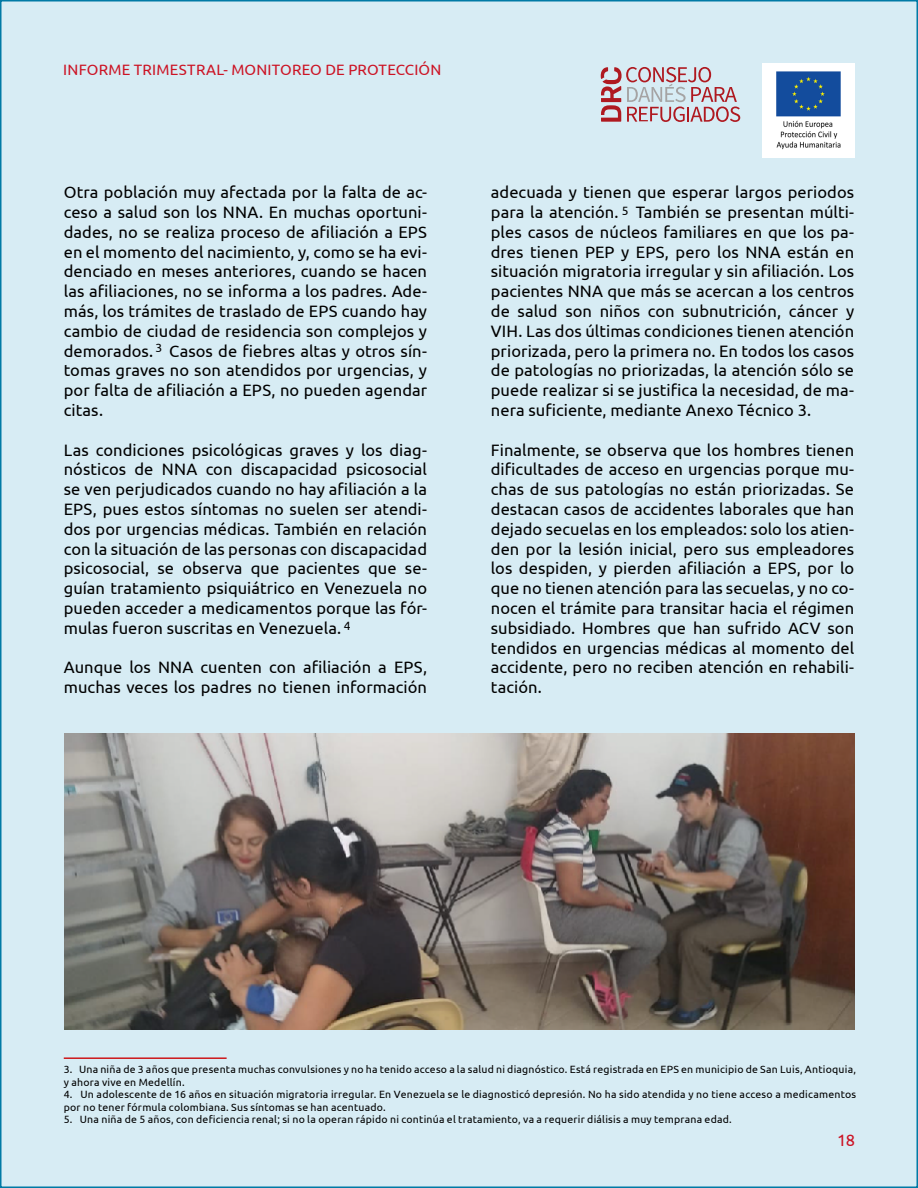
<style>
.page{position:relative;width:918px;height:1188px;background:#fff}
.page>*{position:absolute;margin:0;border:0;box-sizing:border-box;transform-origin:0 0}
.t1{font:16.5px/19.8px "Ubuntu";letter-spacing:.005em;color:#000;text-align:justify}
.t2{font:16.5px "Ubuntu";color:#cc1324}
.t3{font:15px "Ubuntu";letter-spacing:.015em;color:#cc1324}
.t4{font:12px "Ubuntu";color:#000}
.t5{font:10.5px/12.6px "Ubuntu";letter-spacing:.02em;color:#000}
</style>
<div class="page">
<div style="left:0;top:0;width:918px;height:1188px;background:#d7ecf4;border:2px solid #007aa5"></div>
<hr style="left:64px;top:1057px;width:163px;height:2px;background:#cd171a">
<img style="left:762px;top:64px;width:92px;height:94px">
<svg style="left:601px;top:67px;width:139px;height:54px"></svg>
<img style="left:65px;top:734px;width:789px;height:295px">
<p class="t3" style="left:63px;top:61px;width:380px">INFORME TRIMESTRAL- MONITOREO DE PROTECCIÓN</p>
<p class="t1" style="left:64px;top:182px;width:365px">Otra población muy afectada por la falta de ac&shy;ceso a salud son los NNA. En muchas oportuni&shy;dades, no se realiza proceso de afiliación a EPS en el momento del nacimiento, y, como se ha evi&shy;denciado en meses anteriores, cuando se hacen las afiliaciones, no se informa a los padres. Ade&shy;más, los trámites de traslado de EPS cuando hay cambio de ciudad de residencia son complejos y demorados. Casos de fiebres altas y otros sín&shy;tomas graves no son atendidos por urgencias, y por falta de afiliación a EPS, no pueden agendar citas.</p>
<p class="t1" style="left:64px;top:439px;width:365px">Las condiciones psicológicas graves y los diag&shy;nósticos de NNA con discapacidad psicosocial se ven perjudicados cuando no hay afiliación a la EPS, pues estos síntomas no suelen ser atendi&shy;dos por urgencias médicas. También en relación con la situación de las personas con discapacidad psicosocial, se observa que pacientes que se&shy;guían tratamiento psiquiátrico en Venezuela no pueden acceder a medicamentos porque las fór&shy;mulas fueron suscritas en Venezuela.</p>
<p class="t1" style="left:64px;top:657px;width:365px">Aunque los NNA cuenten con afiliación a EPS, muchas veces los padres no tienen información</p>
<p class="t4" style="left:156px;top:340px;width:8px">3</p>
<p class="t4" style="left:344px;top:619px;width:8px">4</p>
<p class="t1" style="left:491px;top:182px;width:365px">adecuada y tienen que esperar largos periodos para la atención. También se presentan múlti&shy;ples casos de núcleos familiares en que los pa&shy;dres tienen PEP y EPS, pero los NNA están en situación migratoria irregular y sin afiliación. Los pacientes NNA que más se acercan a los centros de salud son niños con subnutrición, cáncer y VIH. Las dos últimas condiciones tienen atención priorizada, pero la primera no. En todos los casos de patologías no priorizadas, la atención sólo se puede realizar si se justifica la necesidad, de ma&shy;nera suficiente, mediante Anexo Técnico 3.</p>
<p class="t1" style="left:491px;top:439px;width:365px">Finalmente, se observa que los hombres tienen dificultades de acceso en urgencias porque mu&shy;chas de sus patologías no están priorizadas. Se destacan casos de accidentes laborales que han dejado secuelas en los empleados: solo los atien&shy;den por la lesión inicial, pero sus empleadores los despiden, y pierden afiliación a EPS, por lo que no tienen atención para las secuelas, y no co&shy;nocen el trámite para transitar hacia el régimen subsidiado. Hombres que han sufrido ACV son tendidos en urgencias médicas al momento del accidente, pero no reciben atención en rehabili&shy;tación.</p>
<p class="t4" style="left:622px;top:204px;width:8px">5</p>
<p class="t5" style="left:64px;top:1063px;width:794px">3. Una niña de 3 años que presenta muchas convulsiones y no ha tenido acceso a la salud ni diagnóstico. Está registrada en EPS en municipio de San Luis, Antioquia, y ahora vive en Medellín.</p>
<p class="t5" style="left:64px;top:1088px;width:794px">4. Un adolescente de 16 años en situación migratoria irregular. En Venezuela se le diagnosticó depresión. No ha sido atendida y no tiene acceso a medicamentos por no tener fórmula colombiana. Sus síntomas se han acentuado.</p>
<p class="t5" style="left:64px;top:1113px;width:670px">5. Una niña de 5 años, con deficiencia renal; si no la operan rápido ni continúa el tratamiento, va a requerir diálisis a muy temprana edad.</p>
<p class="t2" style="left:837px;top:1130px;width:19px">18</p>
</div>
